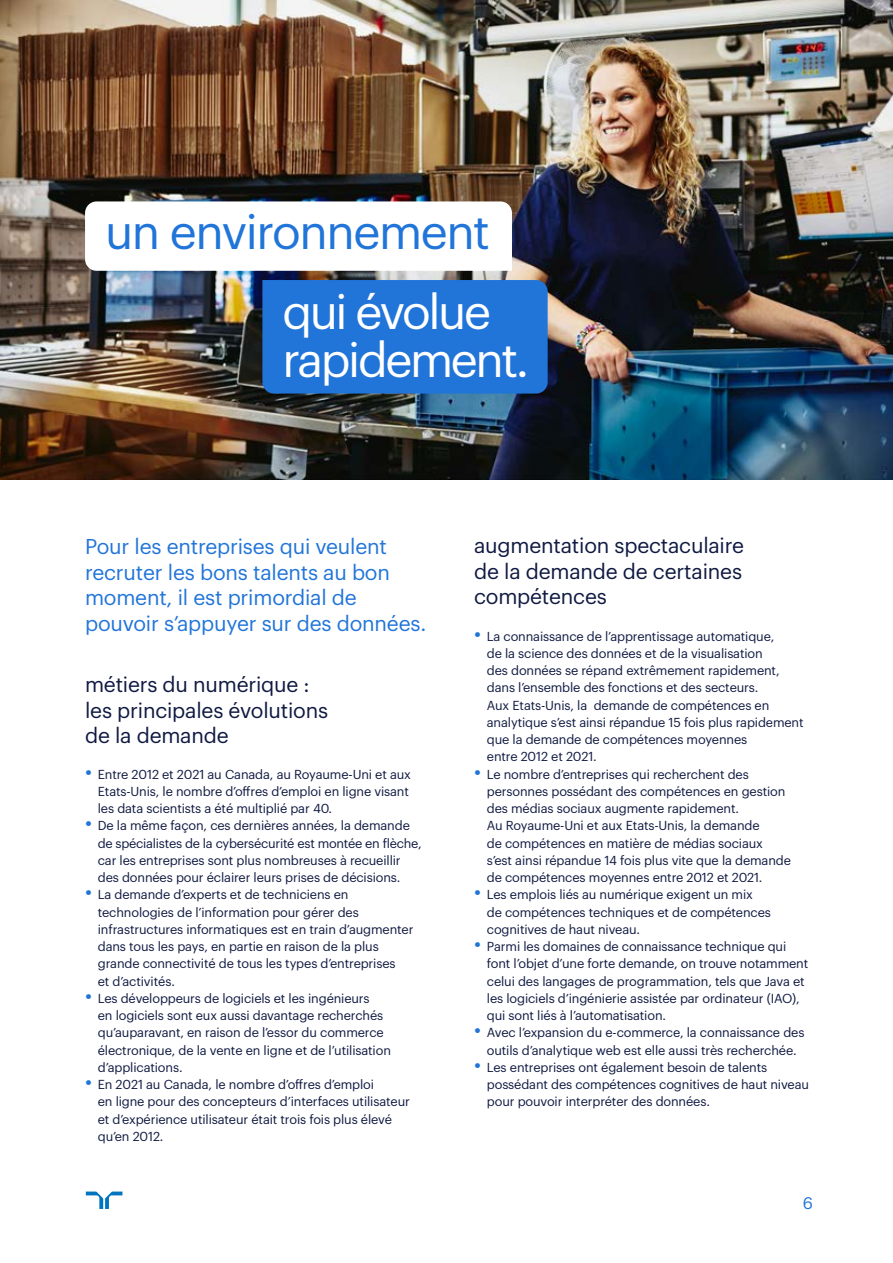
<style>
.page{position:relative;width:893px;height:1263px;background:#fff}
.page>*{position:absolute;margin:0;border:0;box-sizing:border-box;transform-origin:0 0}
.t1{font:47.55px/47.2px "Graphik";letter-spacing:-.05em;color:#fff}
.t2{font:47.55px "Graphik";letter-spacing:-.03em;color:#2175d9}
.t3{font:21px/25.5px "Graphik";letter-spacing:-.01em;color:#0f1941;text-align:justify}
.t4{font:21px/25.5px "Graphik";letter-spacing:-.01em;color:#2175d9}
.t5{font:16.5px "Graphik";color:#2175d9}
.t6{font:12.75px/17.2px "Graphik";letter-spacing:-.01em;color:#0f1941}
.s1{font-size:21px;color:#2175d9}
</style>
<div class="page">
<svg style="left:86px;top:1191px;width:36px;height:18px"></svg>
<img style="left:0;top:0;width:893px;height:479px">
<svg style="left:85px;top:201px;width:427px;height:70px"></svg>
<div style="left:262px;top:280px;width:286px;height:114px;background:#2175d9"></div>
<h1 class="t2" style="left:105px;top:196px;width:387px">un environnement</h1>
<h1 class="t1" style="left:282px;top:284px;width:248px">qui évolue rapidement.</h1>
<h2 class="t4" style="left:85px;top:532px;width:343px">Pour les entreprises qui veulent recruter les bons talents au bon moment, il est primordial de pouvoir s’appuyer sur des données.</h2>
<h2 class="t3" style="left:85px;top:670px;width:245px;text-align:left">métiers du numérique : les principales évolutions de la demande</h2>
<p class="t6" style="left:98px;top:764px;width:315px;text-indent:-13px"><span class="s1">•</span> Entre 2012 et 2021 au Canada, au Royaume-Uni et aux<br>Etats-Unis, le nombre d’offres d’emploi en ligne visant les data scientists a été multiplié par 40.</p>
<p class="t6" style="left:98px;top:816px;width:325px;text-indent:-13px"><span class="s1">•</span> De la même façon, ces dernières années, la demande de spécialistes de la cybersécurité est montée en flèche, car les entreprises sont plus nombreuses à recueillir des données pour éclairer leurs prises de décisions.</p>
<p class="t6" style="left:98px;top:885px;width:317px;text-indent:-13px"><span class="s1">•</span> La demande d’experts et de techniciens en technologies de l’information pour gérer des infrastructures informatiques est en train d’augmenter dans tous les pays, en partie en raison de la plus grande connectivité de tous les types d’entreprises<br>et d’activités.</p>
<p class="t6" style="left:98px;top:988px;width:295px;text-indent:-13px"><span class="s1">•</span> Les développeurs de logiciels et les ingénieurs<br>en logiciels sont eux aussi davantage recherchés qu’auparavant, en raison de l’essor du commerce électronique, de la vente en ligne et de l’utilisation d’applications.</p>
<p class="t6" style="left:98px;top:1075px;width:314px;text-indent:-13px"><span class="s1">•</span> En 2021 au Canada, le nombre d’offres d’emploi<br>en ligne pour des concepteurs d’interfaces utilisateur et d’expérience utilisateur était trois fois plus élevé qu’en 2012.</p>
<h2 class="t3" style="left:474px;top:531px;width:271px">augmentation spectaculaire de la demande de certaines compétences</h2>
<p class="t6" style="left:487px;top:626px;width:318px;text-indent:-13px"><span class="s1">•</span> La connaissance de l’apprentissage automatique,<br>de la science des données et de la visualisation<br>des données se répand extrêmement rapidement, dans l’ensemble des fonctions et des secteurs.<br>Aux Etats-Unis, la demande de compétences en analytique s’est ainsi répandue 15 fois plus rapidement que la demande de compétences moyennes<br>entre 2012 et 2021.</p>
<p class="t6" style="left:487px;top:764px;width:306px;text-indent:-13px"><span class="s1">•</span> Le nombre d’entreprises qui recherchent des personnes possédant des compétences en gestion des médias sociaux augmente rapidement.<br>Au Royaume-Uni et aux Etats-Unis, la demande<br>de compétences en matière de médias sociaux s’est ainsi répandue 14 fois plus vite que la demande de compétences moyennes entre 2012 et 2021.</p>
<p class="t6" style="left:487px;top:885px;width:286px;text-indent:-13px"><span class="s1">•</span> Les emplois liés au numérique exigent un mix de compétences techniques et de compétences cognitives de haut niveau.</p>
<p class="t6" style="left:487px;top:937px;width:323px;text-indent:-13px"><span class="s1">•</span> Parmi les domaines de connaissance technique qui font l’objet d’une forte demande, on trouve notamment celui des langages de programmation, tels que Java et les logiciels d’ingénierie assistée par ordinateur (IAO), qui sont liés à l’automatisation.</p>
<p class="t6" style="left:474px;top:1023px;width:332px;text-align:center"><span class="s1">•</span> Avec l’expansion du e-commerce, la connaissance des outils d’analytique web est elle aussi très recherchée.</p>
<p class="t6" style="left:487px;top:1057px;width:324px;text-indent:-13px"><span class="s1">•</span> Les entreprises ont également besoin de talents possédant des compétences cognitives de haut niveau pour pouvoir interpréter des données.</p>
<p class="t5" style="left:803px;top:1190px;width:12px">6</p>
</div>
